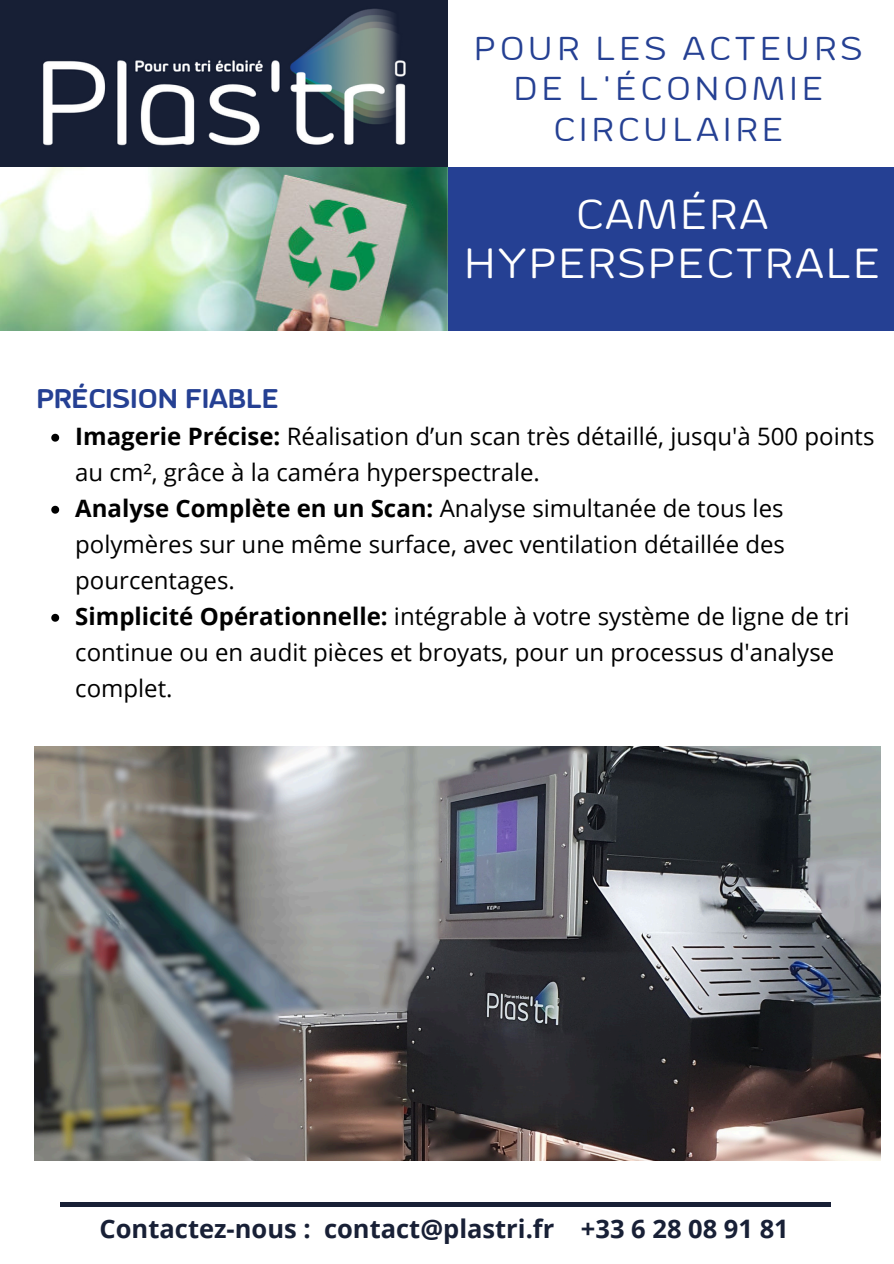
<style>
.page{position:relative;width:894px;height:1264px;background:#fff}
.page>*{position:absolute;margin:0;border:0;box-sizing:border-box;transform-origin:0 0}
.t1{font:42px/49.5px "Byom";letter-spacing:.08em;color:#fff;text-align:center}
.t2{font:33px/40.5px "Byom";letter-spacing:.155em;color:#254093;text-align:center}
.t3{font:700 27px "Byom";color:#254093}
.t4{font:700 25.5px "Open Sans";color:#182036}
.t5{font:24px/36px "Open Sans";color:#000}
.s1{font-weight:700}
</style>
<div class="page">
<div style="left:446px;top:167px;width:447px;height:164px;background:#254093"></div>
<img style="left:0;top:0;width:447px;height:167px">
<img style="left:0;top:167px;width:447px;height:163px">
<hr style="left:60px;top:1202px;width:770px;height:4px;background:#182036">
<img style="left:34px;top:746px;width:846px;height:414px">
<svg style="left:51px;top:434px;width:8px;height:7px"></svg>
<svg style="left:51px;top:506px;width:8px;height:7px"></svg>
<svg style="left:51px;top:614px;width:8px;height:7px"></svg>
<p class="t2" style="left:474px;top:29px;width:389px">POUR LES ACTEURS<br>DE L'ÉCONOMIE<br>CIRCULAIRE</p>
<h4 class="t3" style="left:36px;top:389px;width:243px">PRÉCISION FIABLE</h4>
<h3 class="t1" style="left:465px;top:190px;width:415px">CAMÉRA<br>HYPERSPECTRALE</h3>
<p class="t5" style="left:75px;top:417px;width:800px"><span class="s1">Imagerie Précise:</span> Réalisation d’un scan très détaillé, jusqu'à 500 points au cm², grâce à la caméra hyperspectrale.</p>
<p class="t5" style="left:75px;top:489px;width:711px;text-align:justify"><span class="s1">Analyse Complète en un Scan:</span> Analyse simultanée de tous les polymères sur une même surface, avec ventilation détaillée des pourcentages.</p>
<p class="t5" style="left:75px;top:597px;width:775px"><span class="s1">Simplicité Opérationnelle:</span> intégrable à votre système de ligne de tri continue ou en audit pièces et broyats, pour un processus d'analyse complet.</p>
<h1 class="t4" style="left:100px;top:1211px;width:690px">Contactez-nous : contact@plastri.fr +33 6 28 08 91 81</h1>
</div>
